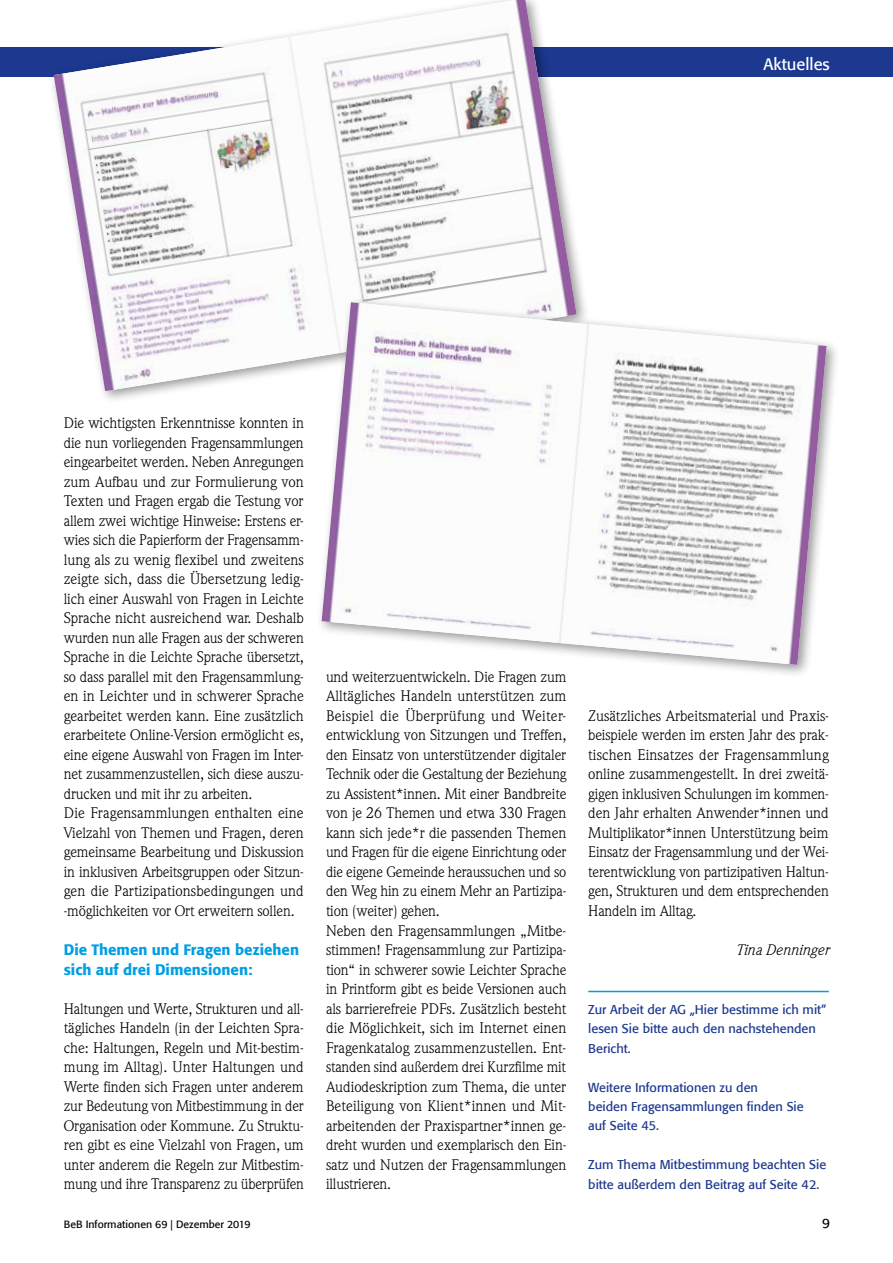
<style>
.page{position:relative;width:893px;height:1263px;background:#fff}
.page>*{position:absolute;margin:0;border:0;box-sizing:border-box;transform-origin:0 0}
.t1{font:16.5px "Formata";color:#fff}
.t2{font:15px/19.5px "Weidemann";letter-spacing:-.01em;color:#000}
.t3{font:500 15px/19.5px "Formata";color:#009ee3}
.t4{font:italic 15px "Weidemann";color:#000}
.t5{font:13.5px "Formata";color:#000}
.t6{font:12.75px/19.5px "Formata";color:#1c388f}
.t7{font:10.5px "Formata";color:#000}
</style>
<div class="page">
<div style="left:0;top:47px;width:893px;height:30px;background:#1c388f"></div>
<hr style="left:588px;top:991px;width:241px;height:1px;background:#009ee3">
<div style="left:48px;top:0;width:542px;height:404px;background:#000;opacity:.4"></div>
<img style="left:54px;top:0;width:523px;height:391px">
<div style="left:315px;top:296px;width:525px;height:382px;background:#000;opacity:.4"></div>
<img style="left:322px;top:302px;width:505px;height:363px">
<p class="t1" style="left:763px;top:54px;width:68px">Aktuelles</p>
<p class="t2" style="left:64px;top:413px;width:242px">Die wichtigsten Erkenntnisse konnten in die nun vorliegenden Fragensammlungen eingearbeitet werden. Neben Anregungen zum Aufbau und zur Formulierung von Texten und Fragen ergab die Testung vor allem zwei wichtige Hinweise: Erstens er&shy;wies sich die Papierform der Fragensamm&shy;lung als zu wenig flexibel und zweitens zeigte sich, dass die Übersetzung ledig&shy;lich einer Auswahl von Fragen in Leichte Sprache nicht ausreichend war. Deshalb wurden nun alle Fragen aus der schweren Sprache in die Leichte Sprache übersetzt, so dass parallel mit den Fragensammlung&shy;en in Leichter und in schwerer Sprache gearbeitet werden kann. Eine zusätzlich erarbeitete Online-Version ermöglicht es, eine eigene Auswahl von Fragen im Inter&shy;net zusammenzustellen, sich diese auszu&shy;drucken und mit ihr zu arbeiten.<br>Die Fragensammlungen enthalten eine Vielzahl von Themen und Fragen, deren gemeinsame Bearbeitung und Diskussion in inklusiven Arbeitsgruppen oder Sitzun&shy;gen die Partizipationsbedingungen und -möglichkeiten vor Ort erweitern sollen.</p>
<p class="t3" style="left:64px;top:940px;width:237px">Die Themen und Fragen beziehen sich auf drei Dimensionen:</p>
<p class="t2" style="left:64px;top:998px;width:242px;text-align:justify">Haltungen und Werte, Strukturen und all&shy;tägliches Handeln (in der Leichten Spra&shy;che: Haltungen, Regeln und Mit-bestim&shy;mung im Alltag). Unter Haltungen und Werte finden sich Fragen unter anderem zur Bedeutung von Mitbestimmung in der Organisation oder Kommune. Zu Struktu&shy;ren gibt es eine Vielzahl von Fragen, um unter anderem die Regeln zur Mitbestim&shy;mung und ihre Transparenz zu überprüfen</p>
<p class="t2" style="left:326px;top:667px;width:242px">und weiterzuentwickeln. Die Fragen zum Alltägliches Handeln unterstützen zum Beispiel die Überprüfung und Weiter&shy;entwicklung von Sitzungen und Treffen, den Einsatz von unterstützender digitaler Technik oder die Gestaltung der Beziehung zu Assistent*innen. Mit einer Bandbreite von je 26 Themen und etwa 330 Fragen kann sich jede*r die passenden Themen und Fragen für die eigene Einrichtung oder die eigene Gemeinde heraussuchen und so den Weg hin zu einem Mehr an Partizipa&shy;tion (weiter) gehen.<br>Neben den Fragensammlungen „Mitbe&shy;stimmen! Fragensammlung zur Partizipa&shy;tion“ in schwerer sowie Leichter Sprache in Printform gibt es beide Versionen auch als barrierefreie PDFs. Zusätzlich besteht die Möglichkeit, sich im Internet einen Fragenkatalog zusammenzustellen. Ent&shy;standen sind außerdem drei Kurzfilme mit Audiodeskription zum Thema, die unter Beteiligung von Klient*innen und Mit&shy;arbeitenden der Praxispartner*innen ge&shy;dreht wurden und exemplarisch den Ein&shy;satz und Nutzen der Fragensammlungen illustrieren.</p>
<p class="t2" style="left:588px;top:706px;width:242px;text-align:justify">Zusätzliches Arbeitsmaterial und Praxis&shy;beispiele werden im ersten Jahr des prak&shy;tischen Einsatzes der Fragensammlung online zusammengestellt. In drei zweitä&shy;gigen inklusiven Schulungen im kommen&shy;den Jahr erhalten Anwender*innen und Multiplikator*innen Unterstützung beim Einsatz der Fragensammlung und der Wei&shy;terentwicklung von partizipativen Haltun&shy;gen, Strukturen und dem entsprechenden Handeln im Alltag.</p>
<p class="t4" style="left:736px;top:941px;width:95px">Tina Denninger</p>
<p class="t6" style="left:588px;top:999px;width:240px">Zur Arbeit der AG „Hier bestimme ich mit“ lesen Sie bitte auch den nachstehenden<br>Bericht.</p>
<p class="t6" style="left:588px;top:1077px;width:217px">Weitere Informationen zu den<br>beiden Fragensammlungen finden Sie auf Seite 45.</p>
<p class="t6" style="left:588px;top:1155px;width:240px">Zum Thema Mitbestimmung beachten Sie bitte außerdem den Beitrag auf Seite 42.</p>
<p class="t7" style="left:64px;top:1218px;width:188px">BeB Informationen 69 | Dezember 2019</p>
<p class="t5" style="left:822px;top:1215px;width:9px">9</p>
</div>
